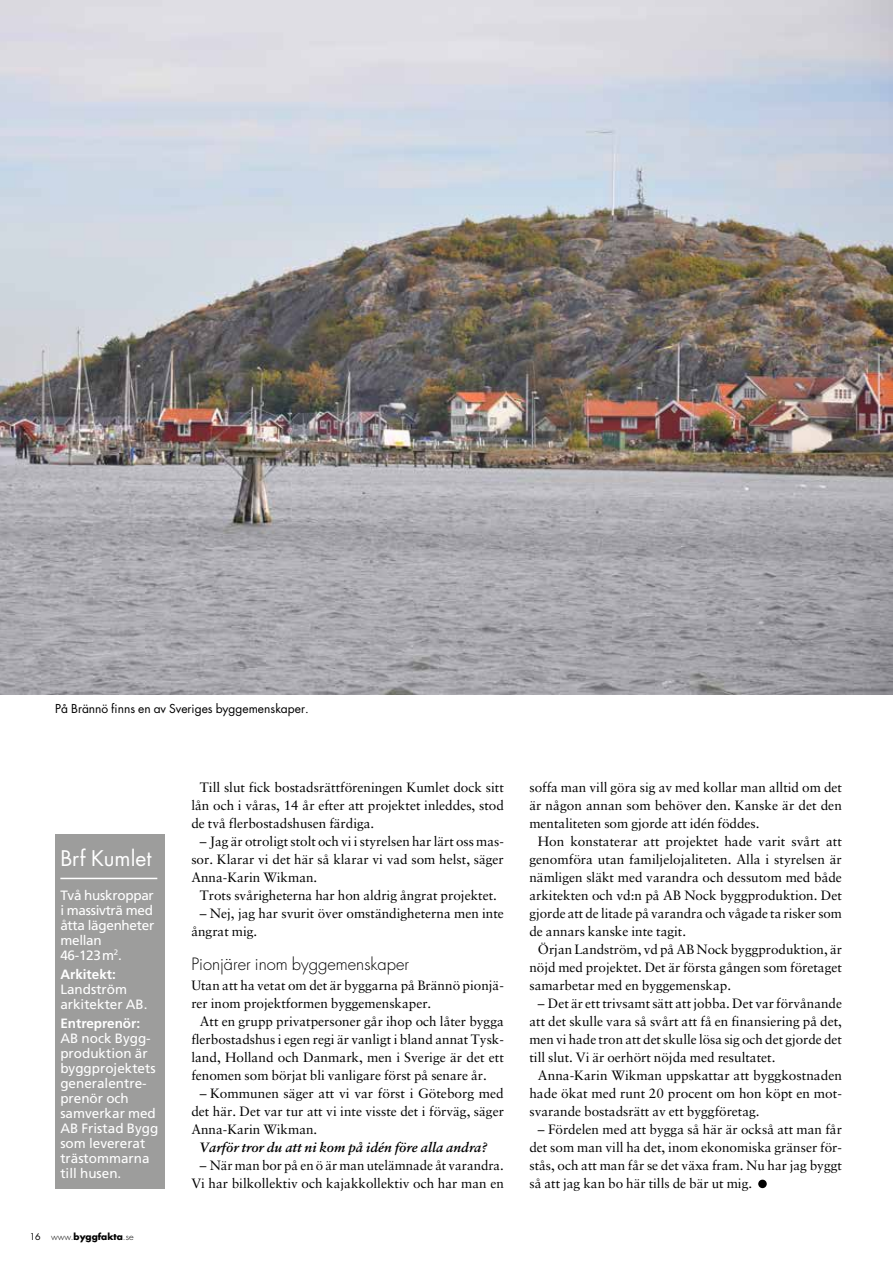
<style>
.page{position:relative;width:893px;height:1263px;background:#fff}
.page>*{position:absolute;margin:0;border:0;box-sizing:border-box;transform-origin:0 0}
.t1{font:21px "Futura";color:#fff}
.t2{font:300 16.5px "Futura";color:#000}
.t3{font:13.5px/18px "Sabon";color:#000;text-align:justify}
.t4{font:13.5px/15px "Frutiger";color:#fff}
.t5{font:13.5px/15px "Frutiger";letter-spacing:-.02em;color:#fff}
.t6{font:italic 700 13.5px "Sabon";color:#000}
.t7{font:700 13.5px "Frutiger";color:#fff}
.t8{font:12px "Futura";color:#000}
.t9{font:700 9px "Futura";color:#000}
.s1{font-weight:400}
.s2{font-weight:300}
</style>
<div class="page">
<div style="left:55px;top:834px;width:110px;height:355px;background:#9d9d9c"></div>
<svg style="left:758px;top:1179px;width:9px;height:9px"></svg>
<img style="left:0;top:0;width:892px;height:694px">
<hr style="left:60px;top:878px;width:97px;height:1px;background:#fff">
<img style="left:892px;top:0;width:1px;height:695px">
<p class="t8" style="left:55px;top:701px;width:255px">På Brännö finns en av Sveriges byggemenskaper.</p>
<h1 class="t1" style="left:60px;top:844px;width:93px">Brf Kumlet</h1>
<p class="t5" style="left:60px;top:888px;width:95px">Två huskroppar i massivträ med åtta lägenheter mellan<br>46-123m<sup>2</sup>.</p>
<p class="t7" style="left:60px;top:966px;width:57px">Arkitekt:</p>
<p class="t4" style="left:60px;top:982px;width:89px">Landström arkitekter AB.</p>
<p class="t7" style="left:60px;top:1016px;width:81px">Entreprenör:</p>
<p class="t4" style="left:60px;top:1031px;width:99px">AB nock Bygg&shy;produktion är byggprojektets generalentre&shy;prenör och samverkar med<br>AB Fristad Bygg som levererat trästommarna till husen.</p>
<p class="t9" style="left:30px;top:1231px;width:105px"><span class="s1">16</span> <span class="s2">www.</span>byggfakta<span class="s2">.se</span></p>
<p class="t3" style="left:191px;top:778px;width:314px;text-indent:9px">Till slut fick bostadsrättföreningen Kumlet dock sitt lån och i våras, 14 år efter att projektet inleddes, stod de två flerbostadshusen färdiga.</p>
<p class="t3" style="left:191px;top:832px;width:314px;text-indent:9px">– Jag är otroligt stolt och vi i styrelsen har lärt oss mas&shy;sor. Klarar vi det här så klarar vi vad som helst, säger Anna-Karin Wikman.</p>
<p class="t3" style="left:200px;top:886px;width:299px">Trots svårigheterna har hon aldrig ångrat projektet.</p>
<p class="t3" style="left:191px;top:904px;width:314px;text-indent:9px">– Nej, jag har svurit över omständigheterna men inte ångrat mig.</p>
<p class="t2" style="left:191px;top:953px;width:219px">Pionjärer inom byggemenskaper</p>
<p class="t3" style="left:191px;top:976px;width:314px">Utan att ha vetat om det är byggarna på Brännö pionjä&shy;rer inom projektformen byggemenskaper.</p>
<p class="t3" style="left:191px;top:1012px;width:314px;text-indent:9px">Att en grupp privatpersoner går ihop och låter bygga flerbostadshus i egen regi är vanligt i bland annat Tysk&shy;land, Holland och Danmark, men i Sverige är det ett fenomen som börjat bli vanligare först på senare år.</p>
<p class="t3" style="left:191px;top:1084px;width:314px;text-indent:9px">– Kommunen säger att vi var först i Göteborg med det här. Det var tur att vi inte visste det i förväg, säger Anna-Karin Wikman.</p>
<p class="t6" style="left:200px;top:1139px;width:289px">Varför tror du att ni kom på idén före alla andra?</p>
<p class="t3" style="left:191px;top:1156px;width:314px;text-align:right">– När man bor på en ö är man utelämnade åt varandra.<br>Vi har bilkollektiv och kajakkollektiv och har man en</p>
<p class="t3" style="left:529px;top:778px;width:314px">soffa man vill göra sig av med kollar man alltid om det är någon annan som behöver den. Kanske är det den mentaliteten som gjorde att idén föddes.</p>
<p class="t3" style="left:529px;top:832px;width:314px;text-indent:9px">Hon konstaterar att projektet hade varit svårt att genomföra utan familjelojaliteten. Alla i styrelsen är nämligen släkt med varandra och dessutom med både arkitekten och vd:n på AB Nock byggproduktion. Det gjorde att de litade på varandra och vågade ta risker som de annars kanske inte tagit.</p>
<p class="t3" style="left:529px;top:940px;width:314px;text-indent:9px">Örjan Landström, vd på AB Nock byggproduktion, är nöjd med projektet. Det är första gången som företaget samarbetar med en byggemenskap.</p>
<p class="t3" style="left:529px;top:994px;width:314px;text-indent:9px">– Det är ett trivsamt sätt att jobba. Det var förvånande att det skulle vara så svårt att få en finansiering på det, men vi hade tron att det skulle lösa sig och det gjorde det till slut. Vi är oerhört nöjda med resultatet.</p>
<p class="t3" style="left:529px;top:1066px;width:314px;text-indent:9px">Anna-Karin Wikman uppskattar att byggkostnaden hade ökat med runt 20 procent om hon köpt en mot&shy;svarande bostadsrätt av ett byggföretag.</p>
<p class="t3" style="left:529px;top:1120px;width:314px;text-indent:9px">– Fördelen med att bygga så här är också att man får det som man vill ha det, inom ekonomiska gränser för&shy;stås, och att man får se det växa fram. Nu har jag byggt så att jag kan bo här tills de bär ut mig.</p>
</div>
